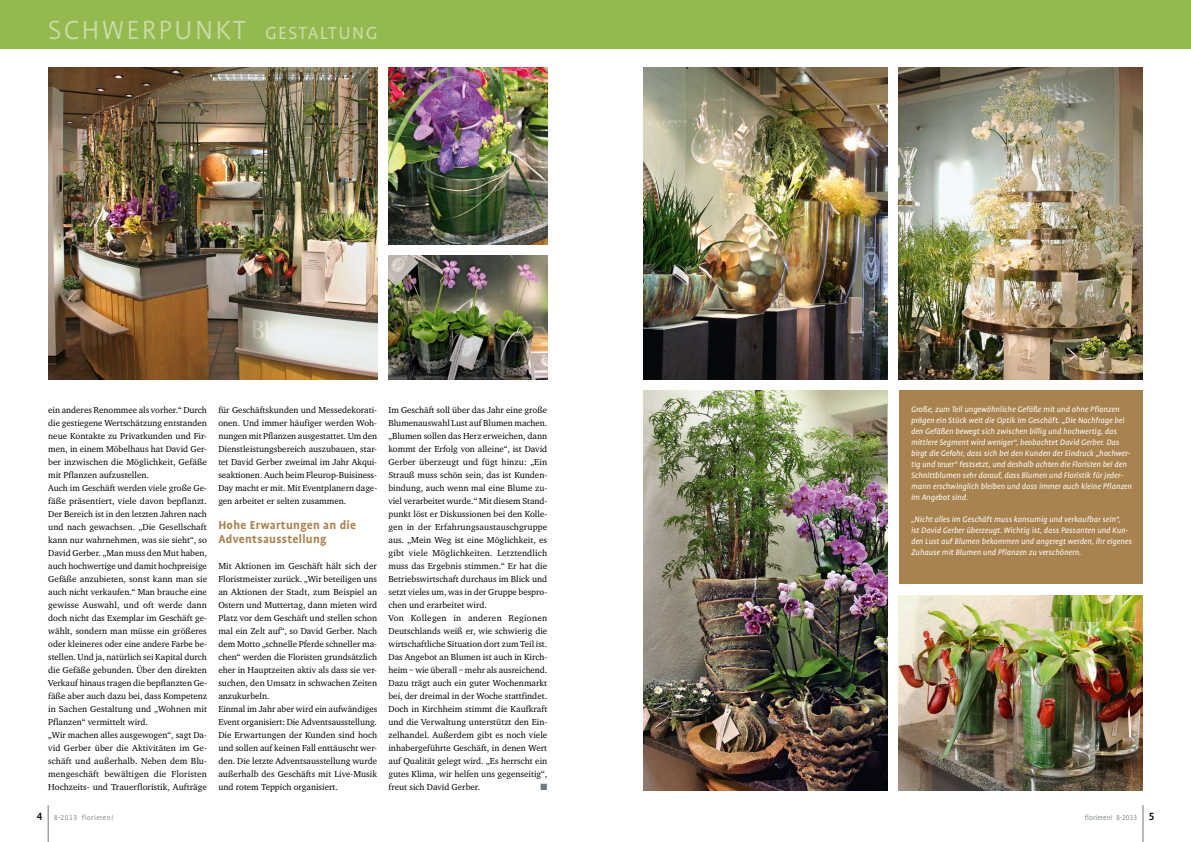
<style>
.page{position:relative;width:1191px;height:842px;background:#fff}
.page>*{position:absolute;margin:0;border:0;box-sizing:border-box;transform-origin:0 0}
.t1{font:300 30px "UV Profile";letter-spacing:.075em;color:#cbdcaa}
.t2{font:700 13px/14px "UV Profile";letter-spacing:.025em;color:#a9834f}
.t3{font:9px/13px "UV Charter";color:#000}
.t4{font:italic 9px/11px "UV Profile";color:#fff}
.t5{font:9px "Zapf Dingbats";color:#6e7982}
.t6{font:300 8px "UV Profile Tab";letter-spacing:.05em;color:#6e7982}
.t7{font:300 8px "UV Profile Tab";color:#6e7982}
.s1{font-weight:400;font-size:20px}
.s2{font-weight:500;font-size:12px;color:#000}
</style>
<div class="page">
<hr style="left:48px;top:805px;width:1px;height:37px;background:#6e7982">
<hr style="left:1142px;top:805px;width:1px;height:37px;background:#6e7982">
<div style="left:899px;top:391px;width:243px;height:193px;background:#a9834f"></div>
<img style="left:48px;top:67px;width:329px;height:312px">
<img style="left:388px;top:67px;width:159px;height:177px">
<img style="left:388px;top:255px;width:159px;height:124px">
<img style="left:643px;top:391px;width:244px;height:399px">
<img style="left:643px;top:67px;width:244px;height:312px">
<img style="left:899px;top:595px;width:243px;height:195px">
<img style="left:899px;top:67px;width:243px;height:312px">
<div style="left:0;top:0;width:595px;height:48px;background:#94b94f"></div>
<div style="left:595px;top:0;width:596px;height:48px;background:#94b94f"></div>
<h1 class="t1" style="left:48px;top:14px;width:328px">SCHWERPUNKT <span class="s1">GESTALTU NG</span></h1>
<p class="t3" style="left:48px;top:403px;width:160px">ein anderes Renommee als vorher.“ Durch die gestiegene Wertschätzung entstanden neue Kontakte zu Privatkunden und Fir&shy;men, in einem Möbelhaus hat David Ger&shy;ber inzwischen die Möglichkeit, Gefäße mit Pflanzen aufzustellen.<br>Auch im Geschäft werden viele große Ge&shy;fäße präsentiert, viele davon bepflanzt.<br>Der Bereich ist in den letzten Jahren nach und nach gewachsen. „Die Gesellschaft kann nur wahrnehmen, was sie sieht“, so David Gerber. „Man muss den Mut haben, auch hochwertige und damit hochpreisige Gefäße anzubieten, sonst kann man sie auch nicht verkaufen.“ Man brauche eine gewisse Auswahl, und oft werde dann doch nicht das Exemplar im Geschäft ge&shy;wählt, sondern man müsse ein größeres oder kleineres oder eine andere Farbe be&shy;stellen. Und ja, natürlich sei Kapital durch die Gefäße gebunden. Über den direkten Verkauf hinaus tragen die bepflanzten Ge&shy;fäße aber auch dazu bei, dass Kompetenz in Sachen Gestaltung und „Wohnen mit Pflanzen“ vermittelt wird.<br>„Wir machen alles ausgewogen“, sagt Da&shy;vid Gerber über die Aktivitäten im Ge&shy;schäft und außerhalb. Neben dem Blu&shy;mengeschäft bewältigen die Floristen Hochzeits- und Trauerfloristik, Aufträge</p>
<p class="t3" style="left:218px;top:403px;width:160px;text-align:justify">für Geschäftskunden und Messedekorati&shy;onen. Und immer häufiger werden Woh&shy;nungen mit Pflanzen ausgestattet. Um den Dienstleistungsbereich auszubauen, star&shy;tet David Gerber zweimal im Jahr Akqui&shy;seaktionen. Auch beim Fleurop-Buisiness-Day macht er mit. Mit Eventplanern dage&shy;gen arbeitet er selten zusammen.</p>
<h2 class="t2" style="left:218px;top:518px;width:139px">Hohe Erwartungen an die<br>Adventsausstellung</h2>
<p class="t3" style="left:218px;top:559px;width:160px">Mit Aktionen im Geschäft hält sich der Floristmeister zurück. „Wir beteiligen uns an Aktionen der Stadt, zum Beispiel an Ostern und Muttertag, dann mieten wird Platz vor dem Geschäft und stellen schon mal ein Zelt auf“, so David Gerber. Nach dem Motto „schnelle Pferde schneller ma&shy;chen“ werden die Floristen grundsätzlich eher in Hauptzeiten aktiv als dass sie ver&shy;suchen, den Umsatz in schwachen Zeiten anzukurbeln.<br>Einmal im Jahr aber wird ein aufwändiges Event organisiert: Die Adventsausstellung.<br>Die Erwartungen der Kunden sind hoch und sollen auf keinen Fall enttäuscht wer&shy;den. Die letzte Adventsausstellung wurde außerhalb des Geschäfts mit Live-Musik und rotem Teppich organisiert.</p>
<p class="t3" style="left:388px;top:403px;width:160px">Im Geschäft soll über das Jahr eine große Blumenauswahl Lust auf Blumen machen. „Blumen sollen das Herz erweichen, dann kommt der Erfolg von alleine“, ist David Gerber überzeugt und fügt hinzu: „Ein Strauß muss schön sein, das ist Kunden&shy;bindung, auch wenn mal eine Blume zu&shy;viel verarbeitet wurde.“ Mit diesem Stand&shy;punkt löst er Diskussionen bei den Kolle&shy;gen in der Erfahrungsaustauschgruppe aus. „Mein Weg ist eine Möglichkeit, es gibt viele Möglichkeiten. Letztendlich muss das Ergebnis stimmen.“ Er hat die Betriebswirtschaft durchaus im Blick und setzt vieles um, was in der Gruppe bespro&shy;chen und erarbeitet wird.<br>Von Kollegen in anderen Regionen Deutschlands weiß er, wie schwierig die wirtschaftliche Situation dort zum Teil ist.<br>Das Angebot an Blumen ist auch in Kirch&shy;heim – wie überall – mehr als ausreichend.<br>Dazu trägt auch ein guter Wochenmarkt bei, der dreimal in der Woche stattfindet.<br>Doch in Kirchheim stimmt die Kaufkraft und die Verwaltung unterstützt den Ein&shy;zelhandel. Außerdem gibt es noch viele inhabergeführte Geschäft, in denen Wert auf Qualität gelegt wird. „Es herrscht ein gutes Klima, wir helfen uns gegenseitig“, freut sich David Gerber.</p>
<p class="t5" style="left:540px;top:783px;width:8px">■</p>
<p class="t4" style="left:911px;top:403px;width:222px">Große, zum Teil ungewöhnliche Gefäße mit und ohne Pflanzen prägen ein Stück weit die Optik im Geschäft. „Die Nachfrage bei den Gefäßen bewegt sich zwischen billig und hochwertig, das mittlere Segment wird weniger“, beobachtet David Gerber. Das birgt die Gefahr, dass sich bei den Kunden der Eindruck „hochwer&shy;tig und teuer“ festsetzt, und deshalb achten die Floristen bei den Schnittblumen sehr darauf, dass Blumen und Floristik für jeder&shy;mann erschwinglich bleiben und dass immer auch kleine Pflanzen im Angebot sind.</p>
<p class="t4" style="left:911px;top:513px;width:222px">„Nicht alles im Geschäft muss konsumig und verkaufbar sein“,<br>ist David Gerber überzeugt. Wichtig ist, dass Passanten und Kun&shy;den Lust auf Blumen bekommen und angeregt werden, ihr eigenes Zuhause mit Blumen und Pflanzen zu verschönern.</p>
<p class="t6" style="left:37px;top:813px;width:78px"><span class="s2">4</span> 8-2013 florieren!</p>
<p class="t7" style="left:1084px;top:813px;width:71px">florieren! 8-2013 <span class="s2">5</span></p>
</div>
